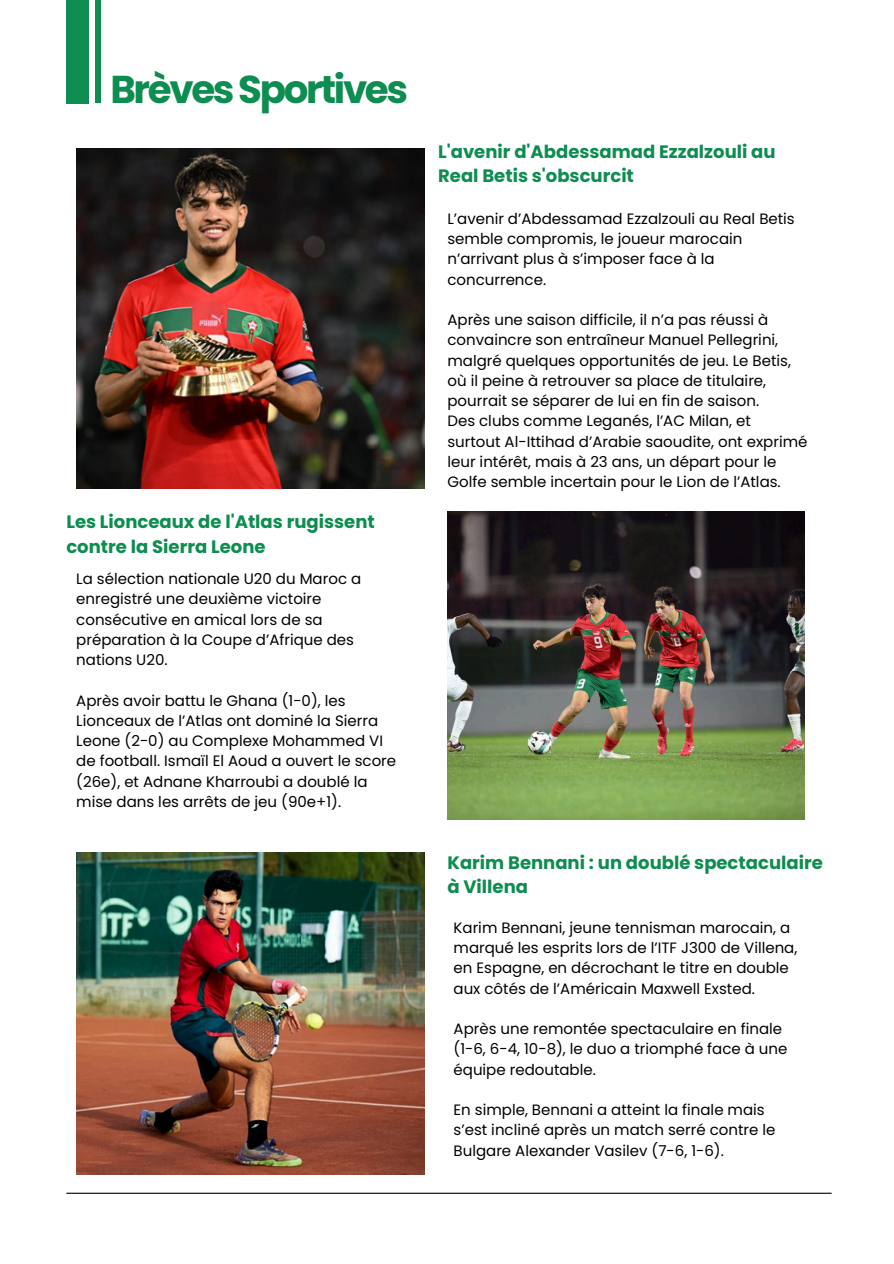
<style>
.page{position:relative;width:894px;height:1264px;background:#fff}
.page>*{position:absolute;margin:0;border:0;box-sizing:border-box;transform-origin:0 0}
.t1{font:700 38.85px "Poppins";letter-spacing:-.06em;color:#0d8d50}
.t2{font:700 18px/24.8px "Poppins";color:#0d8d50}
.t3{font:15px/20.2px "Poppins";color:#000}
</style>
<div class="page">
<img style="left:76px;top:149px;width:348px;height:339px">
<img style="left:76px;top:852px;width:348px;height:322px">
<img style="left:447px;top:512px;width:357px;height:307px">
<hr style="left:66px;top:1192px;width:765px;height:1px;background:#000">
<div style="left:67px;top:0;width:22px;height:104px;background:#0d8d50"></div>
<hr style="left:96px;top:0;width:4px;height:102px;background:#0d8d50">
<h1 class="t1" style="left:110px;top:62px;width:299px">BrèvesSportives</h1>
<h2 class="t2" style="left:66px;top:509px;width:310px">Les Lionceaux de l'Atlas rugissent contre la Sierra Leone</h2>
<p class="t3" style="left:76px;top:568px;width:286px">La sélection nationale U20 du Maroc a enregistré une deuxième victoire consécutive en amical lors de sa préparation à la Coupe d’Afrique des nations U20.</p>
<p class="t3" style="left:76px;top:690px;width:321px">Après avoir battu le Ghana (1-0), les Lionceaux de l’Atlas ont dominé la Sierra Leone (2-0) au Complexe Mohammed VI de football. Ismaïl El Aoud a ouvert le score (26e), et Adnane Kharroubi a doublé la mise dans les arrêts de jeu (90e+1).</p>
<p class="t2" style="left:438px;top:139px;width:339px">L'avenir d'Abdessamad Ezzalzouli au<br>Real Betis s'obscurcit</p>
<p class="t3" style="left:447px;top:208px;width:349px">L’avenir d’Abdessamad Ezzalzouli au Real Betis semble compromis, le joueur marocain n’arrivant plus à s’imposer face à la concurrence.</p>
<h2 class="t3" style="left:447px;top:310px;width:345px">Après une saison difficile, il n’a pas réussi à convaincre son entraîneur Manuel Pellegrini, malgré quelques opportunités de jeu. Le Betis, où il peine à retrouver sa place de titulaire, pourrait se séparer de lui en fin de saison.</h2>
<p class="t3" style="left:447px;top:411px;width:361px">Des clubs comme Leganés, l’AC Milan, et surtout Al-Ittihad d’Arabie saoudite, ont exprimé leur intérêt, mais à 23 ans, un départ pour le Golfe semble incertain pour le Lion de l’Atlas.</p>
<p class="t2" style="left:447px;top:850px;width:377px">Karim Bennani : un doublé spectaculaire à Villena</p>
<p class="t3" style="left:453px;top:917px;width:345px">Karim Bennani, jeune tennisman marocain, a marqué les esprits lors de l’ITF J300 de Villena, en Espagne, en décrochant le titre en double aux côtés de l’Américain Maxwell Exsted.</p>
<h2 class="t3" style="left:453px;top:1018px;width:335px">Après une remontée spectaculaire en finale (1-6, 6-4, 10-8), le duo a triomphé face à une équipe redoutable.</h2>
<p class="t3" style="left:453px;top:1099px;width:323px">En simple, Bennani a atteint la finale mais s’est incliné après un match serré contre le<br>Bulgare Alexander Vasilev (7-6, 1-6).</p>
</div>
